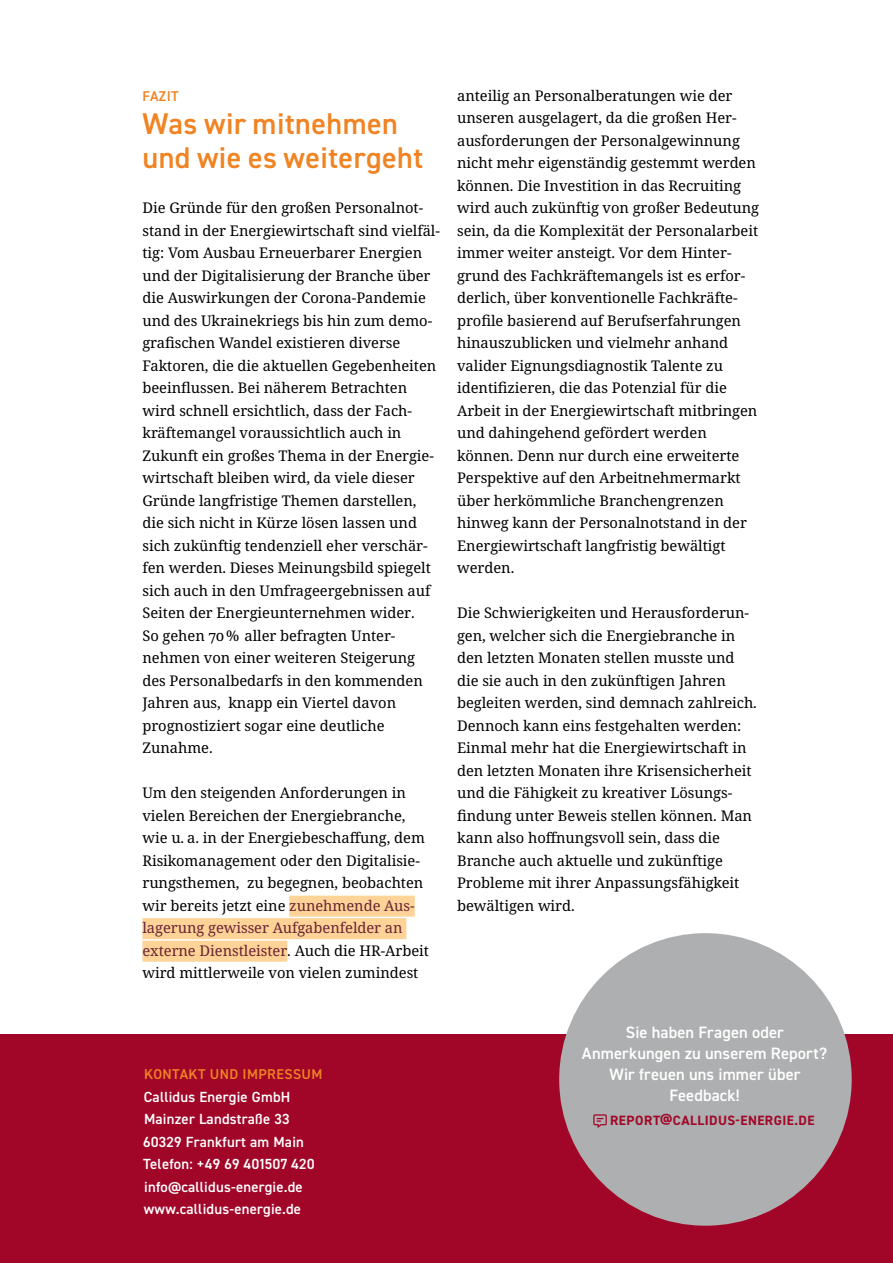
<style>
.page{position:relative;width:893px;height:1263px;background:#fff}
.page>*{position:absolute;margin:0;border:0;box-sizing:border-box;transform-origin:0 0}
.ce-n__h2{font:600 30px/33.8px "DIN2014";letter-spacing:.015em;color:#f08322}
.ce-n__bubble{font:600 16.5px/21px "DIN2014";letter-spacing:.005em;color:#fff;text-align:center}
.ce-n_copy__p{font:14.7px/22.5px "Noto Serif";letter-spacing:-.005em;color:#000}
.ce-n__contact{font:600 14.7px "DIN2014";letter-spacing:.015em;color:#fff}
.ce-n__h3{font:600 14.25px "DIN2014";letter-spacing:.03em;color:#f08322}
.ce-n__bubble-2{font:700 13.5px "DIN2014";letter-spacing:.035em;color:#a10628}
.s1{color:#692333}
</style>
<div class="page">
<div style="left:289px;top:896px;width:126px;height:21px;background:#fdd397"></div>
<div style="left:142px;top:918px;width:264px;height:21px;background:#fdd397"></div>
<div style="left:142px;top:941px;width:145px;height:21px;background:#fdd397"></div>
<div style="left:0;top:1034px;width:893px;height:229px;background:#a10628"></div>
<div style="left:559px;top:933px;width:293px;height:293px;background:#aeafb0;border-radius:50%"></div>
<svg style="left:593px;top:1114px;width:14px;height:14px"></svg>
<p class="ce-n__h3" style="left:143px;top:86px;width:38px">FAZIT</p>
<p class="ce-n__h2" style="left:142px;top:106px;width:282px">Was wir mitnehmen und wie es weitergeht</p>
<p class="ce-n_copy__p" style="left:142px;top:197px;width:299px">Die Gründe für den großen Personalnot&shy;stand in der Energiewirtschaft sind vielfäl&shy;tig: Vom Ausbau Erneuerbarer Energien und der Digitalisierung der Branche über die Auswirkungen der Corona-Pandemie und des Ukrainekriegs bis hin zum demo&shy;grafischen Wandel existieren diverse Faktoren, die die aktuellen Gegebenheiten beeinflussen. Bei näherem Betrachten wird schnell ersichtlich, dass der Fach&shy;kräftemangel voraussichtlich auch in Zukunft ein großes Thema in der Energie&shy;wirtschaft bleiben wird, da viele dieser Gründe langfristige Themen darstellen, die sich nicht in Kürze lösen lassen und sich zukünftig tendenziell eher verschär&shy;fen werden. Dieses Meinungsbild spiegelt sich auch in den Umfrageergebnissen auf Seiten der Energieunternehmen wider.<br>So gehen 70% aller befragten Unter&shy;nehmen von einer weiteren Steigerung des Personalbedarfs in den kommenden Jahren aus, knapp ein Viertel davon prognostiziert sogar eine deutliche Zunahme.</p>
<p class="ce-n_copy__p" style="left:142px;top:782px;width:288px">Um den steigenden Anforderungen in vielen Bereichen der Energiebranche, wie u. a. in der Energiebeschaffung, dem Risikomanagement oder den Digitalisie&shy;rungsthemen, zu begegnen, beobachten wir bereits jetzt eine <span class="s1">zunehmende Aus&shy;lagerung gewisser Aufgabenfelder an externe Dienstleister</span>. Auch die HR-Arbeit wird mittlerweile von vielen zumindest</p>
<p class="ce-n_copy__p" style="left:457px;top:84px;width:303px">anteilig an Personalberatungen wie der unseren ausgelagert, da die großen Her&shy;ausforderungen der Personalgewinnung nicht mehr eigenständig gestemmt werden können. Die Investition in das Recruiting wird auch zukünftig von großer Bedeutung sein, da die Komplexität der Personalarbeit immer weiter ansteigt. Vor dem Hinter&shy;grund des Fachkräftemangels ist es erfor&shy;derlich, über konventionelle Fachkräfte&shy;profile basierend auf Berufserfahrungen hinauszublicken und vielmehr anhand valider Eignungsdiagnostik Talente zu identifizieren, die das Potenzial für die Arbeit in der Energiewirtschaft mitbringen und dahingehend gefördert werden können. Denn nur durch eine erweiterte Perspektive auf den Arbeitnehmermarkt über herkömmliche Branchengrenzen hinweg kann der Personalnotstand in der Energiewirtschaft langfristig bewältigt werden.</p>
<p class="ce-n_copy__p" style="left:457px;top:602px;width:301px">Die Schwierigkeiten und Herausforderun&shy;gen, welcher sich die Energiebranche in den letzten Monaten stellen musste und die sie auch in den zukünftigen Jahren begleiten werden, sind demnach zahlreich.<br>Dennoch kann eins festgehalten werden:<br>Einmal mehr hat die Energiewirtschaft in den letzten Monaten ihre Krisensicherheit und die Fähigkeit zu kreativer Lösungs&shy;findung unter Beweis stellen können. Man kann also hoffnungsvoll sein, dass die Branche auch aktuelle und zukünftige Probleme mit ihrer Anpassungsfähigkeit bewältigen wird.</p>
<p class="ce-n__h3" style="left:144px;top:1065px;width:180px">KONTAKT UND IMPRESSUM</p>
<p class="ce-n__contact" style="left:144px;top:1087px;width:148px">Callidus Energie GmbH</p>
<p class="ce-n__contact" style="left:144px;top:1109px;width:147px">Mainzer Landstraße 33</p>
<p class="ce-n__contact" style="left:143px;top:1132px;width:162px">60329 Frankfurt am Main</p>
<p class="ce-n__contact" style="left:143px;top:1154px;width:173px">Telefon: +49 69 401507 420</p>
<p class="ce-n__contact" style="left:144px;top:1177px;width:160px">info@callidus-energie.de</p>
<p class="ce-n__contact" style="left:144px;top:1199px;width:159px">www.callidus-energie.de</p>
<p class="ce-n__bubble" style="left:582px;top:1021px;width:247px">Sie haben Fragen oder<br>Anmerkungen zu unserem Report?<br>Wir freuen uns immer über<br>Feedback!</p>
<p class="ce-n__bubble-2" style="left:610px;top:1111px;width:206px">REPORT@CALLIDUS-ENERGIE.DE</p>
</div>
